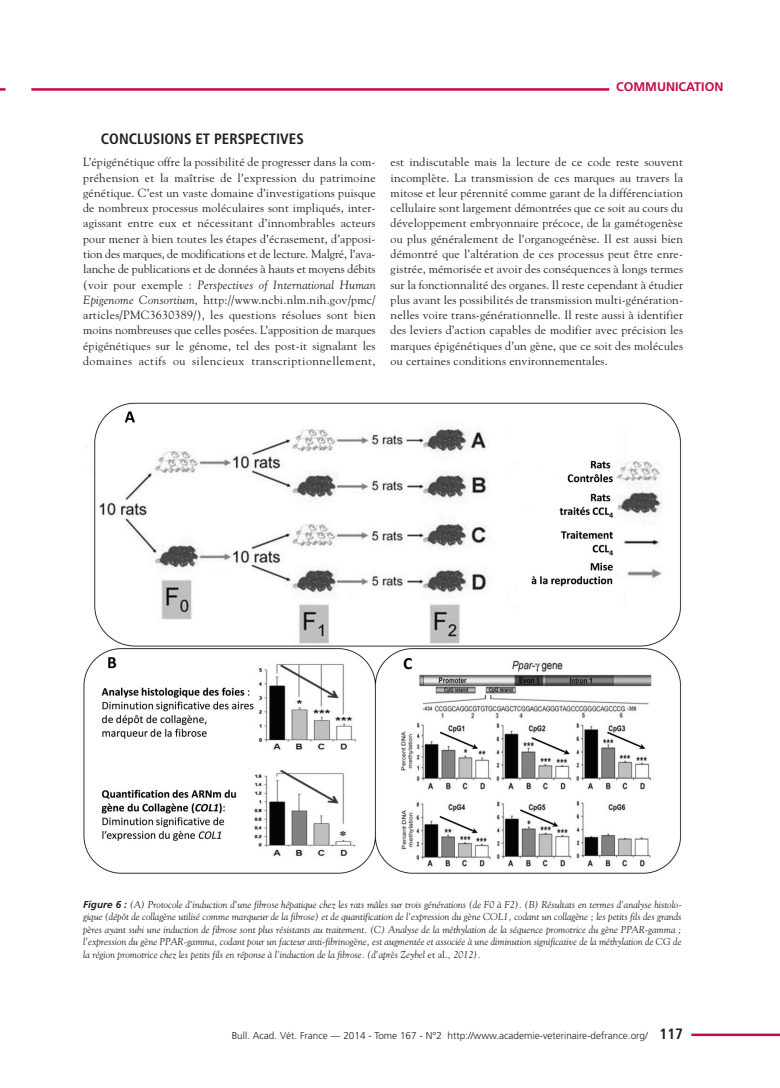
<style>
.page{position:relative;width:780px;height:1088px;background:#fff}
.page>*{position:absolute;margin:0;border:0;box-sizing:border-box;transform-origin:0 0}
.t1{font:700 condensed 15px "Frutiger";color:#231f20}
.t2{font:700 12.5px "Frutiger";color:#c30a49}
.t3{font:11.88px/15.2px "Goudy";letter-spacing:.025em;color:#231f20;text-align:justify}
.t4{font:italic 10px/12.5px "Goudy";color:#231f20;text-align:justify}
.t5{font:300 10px "Frutiger";color:#231f20}
.s1{font-style:italic}
.s2{font-family:"Frutiger";font-weight:700}
.s3{font-style:normal}
.s4{font-weight:700;font-stretch:condensed;font-size:15px}
</style>
<div class="page">
<hr style="left:691px;top:1033px;width:89px;height:3px;background:#c30a49">
<hr style="left:31px;top:88px;width:578px;height:3px;background:#c30a49">
<svg style="left:0;top:88px;width:6px;height:3px"></svg>
<img style="left:83px;top:402px;width:599px;height:472px">
<p class="t2" style="left:616px;top:81px;width:109px">COMMUNICATION</p>
<p class="t1" style="left:101px;top:133px;width:204px">CONCLUSIONS ET PERSPECTIVES</p>
<p class="t3" style="left:83px;top:155px;width:294px">L’épigénétique offre la possibilité de progresser dans la com&shy;préhension et la maîtrise de l’expression du patrimoine génétique. C’est un vaste domaine d’investigations puisque de nombreux processus moléculaires sont impliqués, inter&shy;agissant entre eux et nécessitant d’innombrables acteurs pour mener à bien toutes les étapes d’écrasement, d’apposi&shy;tion des marques, de modifications et de lecture. Malgré, l’ava&shy;lanche de publications et de données à hauts et moyens débits (voir pour exemple : <span class="s1">Perspectives of International Human Epigenome Consortium</span>, http://www.ncbi.nlm.nih.gov/pmc/ articles/PMC3630389/), les questions résolues sont bien moins nombreuses que celles posées. L’apposition de marques épigénétiques sur le génome, tel des post-it signalant les domaines actifs ou silencieux transcriptionnellement,</p>
<p class="t3" style="left:390px;top:155px;width:294px">est indiscutable mais la lecture de ce code reste souvent incomplète. La transmission de ces marques au travers la mitose et leur pérennité comme garant de la différenciation cellulaire sont largement démontrées que ce soit au cours du développement embryonnaire précoce, de la gamétogenèse ou plus généralement de l’organogeénèse. Il est aussi bien démontré que l’altération de ces processus peut être enre&shy;gistrée, mémorisée et avoir des conséquences à longs termes sur la fonctionnalité des organes. Il reste cependant à étudier plus avant les possibilités de transmission multi-génération&shy;nelles voire trans-générationnelle. Il reste aussi à identifier des leviers d’action capables de modifier avec précision les marques épigénétiques d’un gène, que ce soit des molécules ou certaines conditions environnementales.</p>
<p class="t4" style="left:83px;top:898px;width:600px"><span class="s2">Figure 6 :</span> (A) Protocole d’induction d’une fibrose hépatique chez les rats mâles sur trois générations (de F0 à F2). (B) Résultats en termes d’analyse histolo&shy;gique (dépôt de collagène utilisé comme marqueur de la fibrose) et de quantification de l’expression du gène COL1, codant un collagène ; les petits fils des grands pères ayant subi une induction de fibrose sont plus résistants au traitement. (C) Analyse de la méthylation de la séquence promotrice du gène PPAR-gamma ; l’expression du gène PPAR-gamma, codant pour un facteur anti-fibrinogène, est augmentée et associée à une diminution significative de la méthylation de CG de la région promotrice chez les petits fils en réponse à l’induction de la fibrose. (d’après Zeybel <span class="s3">et al.</span>, 2012).</p>
<p class="t5" style="left:232px;top:1031px;width:453px">Bull. Acad. Vét. France — 2014 - Tome 167 - N°2 http://www.academie-veterinaire-defrance.org/ <span class="s4">117</span></p>
</div>
